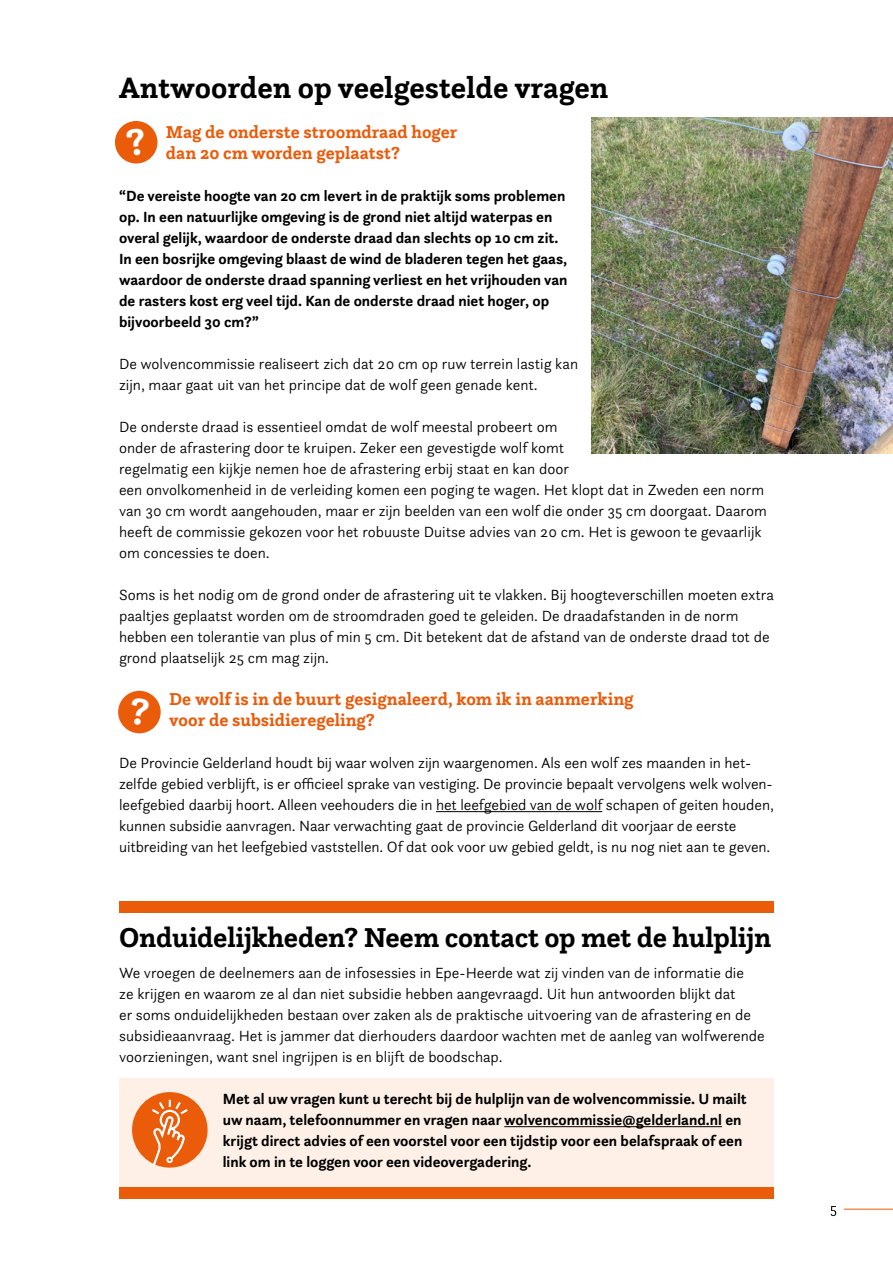
<style>
.page{position:relative;width:893px;height:1263px;background:#fff}
.page>*{position:absolute;margin:0;border:0;box-sizing:border-box;transform-origin:0 0}
.Kop_artikel{font:700 30.75px "Questa Slab";color:#000}
.Kop_artikel-2{font:700 28.5px "Questa Slab";letter-spacing:-.01em;color:#000}
.Subkop{font:700 18px/21px "Questa Slab";color:#ea5b0a}
.Lopende_tekst{font:300 15.3px/21px "Questa Sans";color:#000}
.subsubkop{font:700 15.3px/21px "Questa Sans";color:#000}
</style>
<div class="page">
<div style="left:119px;top:1079px;width:655px;height:114px;background:#fef0e6"></div>
<hr style="left:436px;top:811px;width:166px;height:1px;background:#000">
<img style="left:591px;top:117px;width:302px;height:336px">
<hr style="left:504px;top:1126px;width:218px;height:1px;background:#000">
<div style="left:132px;top:1092px;width:76px;height:75px;background:#ea5b0a;border-radius:50%"></div>
<svg style="left:149px;top:1099px;width:41px;height:68px"></svg>
<div style="left:166px;top:1156px;width:7px;height:7px;border:2px solid #fff;border-radius:2px"></div>
<div style="left:115px;top:121px;width:42px;height:43px;background:#ea5b0a;border-radius:50%"></div>
<div style="left:118px;top:691px;width:43px;height:42px;background:#ea5b0a;border-radius:50%"></div>
<div style="left:119px;top:902px;width:655px;height:11px;background:#ea5b0a"></div>
<div style="left:119px;top:1187px;width:655px;height:12px;background:#ea5b0a"></div>
<svg style="left:831px;top:1206px;width:5px;height:10px"></svg>
<hr style="left:844px;top:1209px;width:49px;height:1px;background:#ea5b0a">
<p class="Kop_artikel" style="left:119px;top:68px;width:491px">Antwoorden op veelgestelde vragen</p>
<p class="Subkop" style="left:166px;top:121px;width:293px">Mag de onderste stroomdraad hoger dan 20 cm worden geplaatst?</p>
<p class="subsubkop" style="left:119px;top:185px;width:450px">“De vereiste hoogte van 20 cm levert in de praktijk soms problemen op. In een natuurlijke omgeving is de grond niet altijd waterpas en overal gelijk, waardoor de onderste draad dan slechts op 10 cm zit.<br>In een bosrijke omgeving blaast de wind de bladeren tegen het gaas, waardoor de onderste draad spanning verliest en het vrijhouden van de rasters kost erg veel tijd. Kan de onderste draad niet hoger, op bijvoorbeeld 30 cm?”</p>
<p class="Lopende_tekst" style="left:119px;top:353px;width:461px">De wolvencommissie realiseert zich dat 20 cm op ruw terrein lastig kan zijn, maar gaat uit van het principe dat de wolf geen genade kent.</p>
<p class="Lopende_tekst" style="left:119px;top:416px;width:649px">De onderste draad is essentieel omdat de wolf meestal probeert om<br>onder de afrastering door te kruipen. Zeker een gevestigde wolf komt<br>regelmatig een kijkje nemen hoe de afrastering erbij staat en kan door<br>een onvolkomenheid in de verleiding komen een poging te wagen. Het klopt dat in Zweden een norm van 30 cm wordt aangehouden, maar er zijn beelden van een wolf die onder 35 cm doorgaat. Daarom heeft de commissie gekozen voor het robuuste Duitse advies van 20 cm. Het is gewoon te gevaarlijk om concessies te doen.</p>
<p class="Lopende_tekst" style="left:119px;top:584px;width:656px">Soms is het nodig om de grond onder de afrastering uit te vlakken. Bij hoogteverschillen moeten extra paaltjes geplaatst worden om de stroomdraden goed te geleiden. De draadafstanden in de norm hebben een tolerantie van plus of min 5 cm. Dit betekent dat de afstand van de onderste draad tot de grond plaatselijk 25 cm mag zijn.</p>
<p class="Subkop" style="left:169px;top:688px;width:466px">De wolf is in de buurt gesignaleerd, kom ik in aanmerking voor de subsidieregeling?</p>
<p class="Lopende_tekst" style="left:119px;top:752px;width:656px">De Provincie Gelderland houdt bij waar wolven zijn waargenomen. Als een wolf zes maanden in het&shy;zelfde gebied verblijft, is er officieel sprake van vestiging. De provincie bepaalt vervolgens welk wolven&shy;leefgebied daarbij hoort. Alleen veehouders die in het leefgebied van de wolf schapen of geiten houden, kunnen subsidie aanvragen. Naar verwachting gaat de provincie Gelderland dit voorjaar de eerste uitbreiding van het leefgebied vaststellen. Of dat ook voor uw gebied geldt, is nu nog niet aan te geven.</p>
<p class="Kop_artikel-2" style="left:119px;top:919px;width:654px">Onduidelijkheden? Neem contact op met de hulplijn</p>
<p class="Lopende_tekst" style="left:119px;top:962px;width:647px">We vroegen de deelnemers aan de infosessies in Epe-Heerde wat zij vinden van de informatie die<br>ze krijgen en waarom ze al dan niet subsidie hebben aangevraagd. Uit hun antwoorden blijkt dat<br>er soms onduidelijkheden bestaan over zaken als de praktische uitvoering van de afrastering en de subsidieaanvraag. Het is jammer dat dierhouders daardoor wachten met de aanleg van wolfwerende voorzieningen, want snel ingrijpen is en blijft de boodschap.</p>
<p class="subsubkop" style="left:223px;top:1088px;width:526px">Met al uw vragen kunt u terecht bij de hulplijn van de wolvencommissie. U mailt uw naam, telefoonnummer en vragen naar wolvencommissie@gelderland.nl en krijgt direct advies of een voorstel voor een tijdstip voor een belafspraak of een link om in te loggen voor een videovergadering.</p>
</div>
